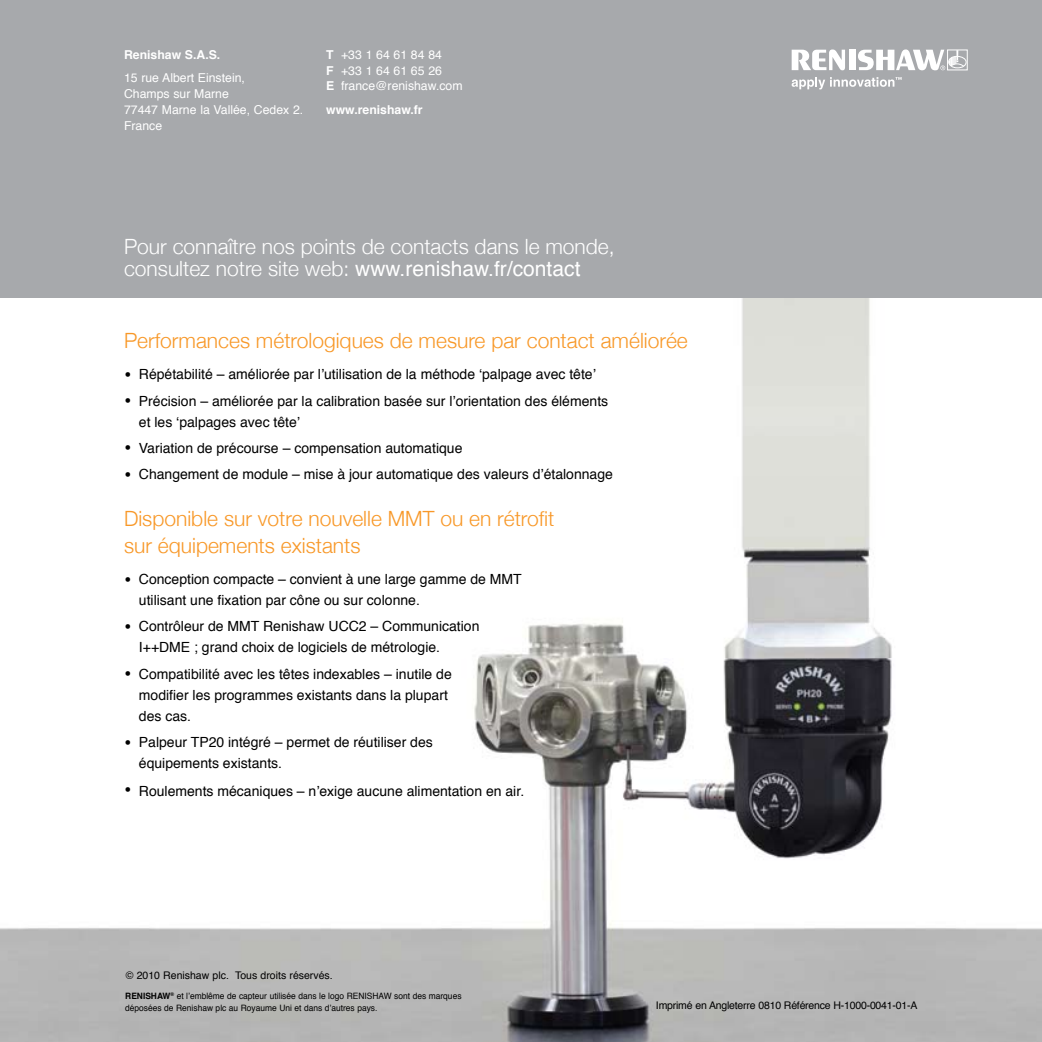
<style>
.page{position:relative;width:1042px;height:1042px;background:#fff}
.page>*{position:absolute;margin:0;border:0;box-sizing:border-box;transform-origin:0 0}
.t1{font:300 21px/26.2px "Helvetica Neue";color:#f89828}
.t2{font:21px "Helvetica";color:#fff}
.t3{font:300 21px "Helvetica Neue";color:#fff}
.t4{font:14px/21px "Helvetica";color:#000}
.t5{font:12.25px/15.8px "Helvetica";color:#fff}
.t6{font:700 12.25px "Helvetica";color:#fff}
.t7{font:10.5px "Helvetica";letter-spacing:-.02em;color:#000}
.t8{font:10.5px "Helvetica";color:#000}
.t9{font:8.75px/12.6px "Helvetica";color:#000;scale:.96 1}
.s1{font-weight:700}
.s2{font-family:"Helvetica Neue";font-weight:300}
.s3{font-size:21px}
</style>
<div class="page">
<img style="left:0;top:298px;width:1042px;height:744px">
<div style="left:0;top:0;width:1042px;height:298px;background:#a7a9ac"></div>
<svg style="left:791px;top:49px;width:54px;height:21px"></svg>
<div style="left:849px;top:50px;width:6px;height:20px;background:#fff"></div>
<div style="left:947px;top:50px;width:20px;height:20px;border:1px solid #fff"></div>
<div style="left:948px;top:56px;width:18px;height:12px;border:1px solid #fff;border-radius:50%"></div>
<svg style="left:858px;top:49px;width:106px;height:21px"></svg>
<svg style="left:791px;top:77px;width:110px;height:12px"></svg>
<p class="t6" style="left:124px;top:45px;width:98px">Renishaw S.A.S.</p>
<p class="t5" style="left:124px;top:71px;width:181px">15 rue Albert Einstein,<br>Champs sur Marne<br>77447 Marne la Vallée, Cedex 2.<br>France</p>
<p class="t5" style="left:326px;top:47px;width:138px"><span class="s1">T</span> +33 1 64 61 84 84<br><span class="s1">F</span> +33 1 64 61 65 26<br><span class="s1">E</span> france@renishaw.com</p>
<p class="t6" style="left:326px;top:100px;width:98px">www.renishaw.fr</p>
<h1 class="t3" style="left:124px;top:233px;width:492px">Pour connaître nos points de contacts dans le monde,</h1>
<h1 class="t2" style="left:124px;top:253px;width:458px"><span class="s2">consultez notre site web:</span> www.renishaw.fr/contact</h1>
<h1 class="t1" style="left:124px;top:327px;width:565px">Performances métrologiques de mesure par contact améliorée</h1>
<p class="t4" style="left:124px;top:364px;width:473px"><span class="s3">•</span> Répétabilité – améliorée par l’utilisation de la méthode ‘palpage avec tête’</p>
<p class="t4" style="left:139px;top:390px;width:471px;text-indent:-15px"><span class="s3">•</span> Précision – améliorée par la calibration basée sur l’orientation des éléments et les ‘palpages avec tête’</p>
<p class="t4" style="left:124px;top:438px;width:340px"><span class="s3">•</span> Variation de précourse – compensation automatique</p>
<p class="t4" style="left:124px;top:464px;width:490px"><span class="s3">•</span> Changement de module – mise à jour automatique des valeurs d’étalonnage</p>
<h1 class="t1" style="left:124px;top:505px;width:432px">Disponible sur votre nouvelle MMT ou en rétrofit sur équipements existants</h1>
<p class="t4" style="left:139px;top:569px;width:384px;text-indent:-15px"><span class="s3">•</span> Conception compacte – convient à une large gamme de MMT utilisant une fixation par cône ou sur colonne.</p>
<p class="t4" style="left:139px;top:616px;width:342px;text-indent:-15px"><span class="s3">•</span> Contrôleur de MMT Renishaw UCC2 – Communication<br>I++DME ; grand choix de logiciels de métrologie.</p>
<p class="t4" style="left:139px;top:663px;width:314px;text-indent:-15px"><span class="s3">•</span> Compatibilité avec les têtes indexables – inutile de modifier les programmes existants dans la plupart des cas.</p>
<p class="t4" style="left:139px;top:732px;width:295px;text-indent:-15px"><span class="s3">•</span> Palpeur TP20 intégré – permet de réutiliser des équipements existants.</p>
<p class="t4" style="left:124px;top:781px;width:402px"><span class="s3">•</span> Roulements mécaniques – n’exige aucune alimentation en air.</p>
<p class="t8" style="left:126px;top:966px;width:208px">© 2010 Renishaw plc. Tous droits réservés.</p>
<p class="t9" style="left:125px;top:989px;width:352px"><span class="s1">RENISHAW</span><sup>®</sup> et l’emblême de capteur utilisée dans le logo RENISHAW sont des marques déposées de Renishaw plc au Royaume Uni et dans d’autres pays.</p>
<p class="t7" style="left:656px;top:997px;width:263px">Imprimé en Angleterre 0810 Référence H-1000-0041-01-A</p>
</div>
